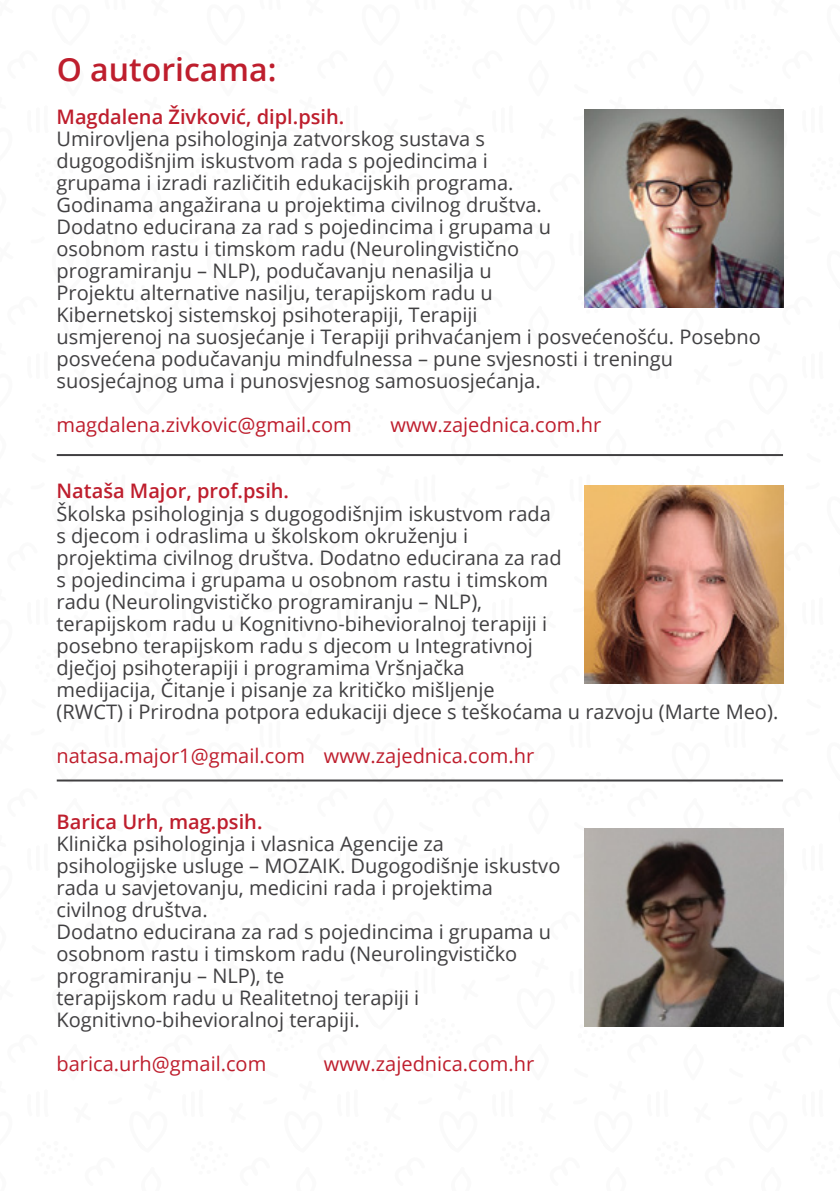
<style>
.page{position:relative;width:840px;height:1191px;background:#fff}
.page>*{position:absolute;margin:0;border:0;box-sizing:border-box;transform-origin:0 0}
.t1{font:600 32px "Open Sans";color:#be1e2d}
.t2{font:20px/22px "Open Sans";color:#414042}
.t3{font:20px "Open Sans";color:#be1e2d}
.t4{font:600 20px "Open Sans";color:#be1e2d}
</style>
<div class="page">
<img style="left:584px;top:109px;width:198px;height:199px">
<img style="left:584px;top:485px;width:198px;height:199px">
<hr style="left:57px;top:454px;width:725px;height:2px;background:#414042">
<hr style="left:57px;top:779px;width:725px;height:2px;background:#414042">
<img style="left:584px;top:828px;width:198px;height:198px">
<h1 class="t1" style="left:57px;top:47px;width:221px">O autoricama:</h1>
<p class="t4" style="left:56px;top:103px;width:289px">Magdalena Živković, dipl.psih.</p>
<p class="t2" style="left:56px;top:128px;width:705px">Umirovljena psihologinja zatvorskog sustava s<br>dugogodišnjim iskustvom rada s pojedincima i<br>grupama i izradi različitih edukacijskih programa.<br>Godinama angažirana u projektima civilnog društva.<br>Dodatno educirana za rad s pojedincima i grupama u<br>osobnom rastu i timskom radu (Neurolingvistično<br>programiranju – NLP), podučavanju nenasilja u<br>Projektu alternative nasilju, terapijskom radu u<br>Kibernetskoj sistemskoj psihoterapiji, Terapiji<br>usmjerenoj na suosjećanje i Terapiji prihvaćanjem i posvećenošću. Posebno posvećena podučavanju mindfulnessa – pune svjesnosti i treningu suosjećajnog uma i punosvjesnog samosuosjećanja.</p>
<p class="t3" style="left:56px;top:411px;width:296px">magdalena.zivkovic@gmail.com</p>
<p class="t3" style="left:390px;top:411px;width:212px">www.zajednica.com.hr</p>
<p class="t4" style="left:56px;top:477px;width:234px">Nataša Major, prof.psih.</p>
<p class="t2" style="left:56px;top:502px;width:722px">Školska psihologinja s dugogodišnjim iskustvom rada<br>s djecom i odraslima u školskom okruženju i<br>projektima civilnog društva. Dodatno educirana za rad<br>s pojedincima i grupama u osobnom rastu i timskom<br>radu (Neurolingvističko programiranju – NLP),<br>terapijskom radu u Kognitivno-bihevioralnoj terapiji i<br>posebno terapijskom radu s djecom u Integrativnoj<br>dječjoj psihoterapiji i programima Vršnjačka<br>medijacija, Čitanje i pisanje za kritičko mišljenje<br>(RWCT) i Prirodna potpora edukaciji djece s teškoćama u razvoju (Marte Meo).</p>
<p class="t3" style="left:56px;top:741px;width:479px">natasa.major1@gmail.com www.zajednica.com.hr</p>
<p class="t4" style="left:56px;top:807px;width:207px">Barica Urh, mag.psih.</p>
<p class="t2" style="left:56px;top:832px;width:505px">Klinička psihologinja i vlasnica Agencije za psihologijske usluge – MOZAIK. Dugogodišnje iskustvo rada u savjetovanju, medicini rada i projektima civilnog društva.<br>Dodatno educirana za rad s pojedincima i grupama u osobnom rastu i timskom radu (Neurolingvističko programiranju – NLP), te<br>terapijskom radu u Realitetnoj terapiji i Kognitivno-bihevioralnoj terapiji.</p>
<p class="t3" style="left:56px;top:1049px;width:211px">barica.urh@gmail.com</p>
<p class="t3" style="left:323px;top:1049px;width:212px">www.zajednica.com.hr</p>
</div>
